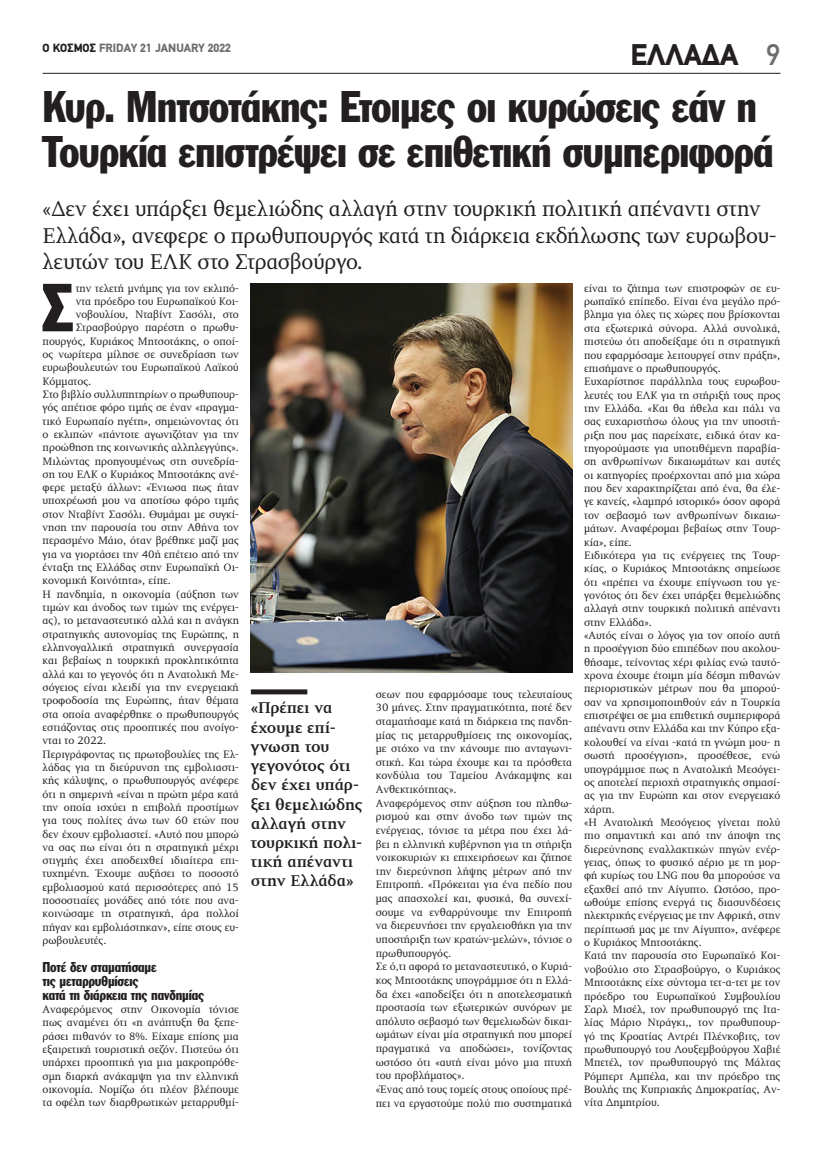
<style>
.page{position:relative;width:823px;height:1149px;background:#fff}
.page>*{position:absolute;margin:0;border:0;box-sizing:border-box;transform-origin:0 0}
.t1{font:66.6px "Franklin Gothic Greek Cond";color:#231f20}
.t2{font:43.5px/45px "Franklin Gothic Greek Cond";letter-spacing:-.015em;color:#231f20}
.t3{font:900 30px "PF Din Text";color:#231f20}
.t4{font:22px/26.4px "PF Diplomat";letter-spacing:-.01em;color:#231f20}
.t5{font:700 16px/19.2px "PF Diplomat";letter-spacing:-.01em;color:#231f20}
.t6{font:14px/14.1px "Franklin Gothic Greek Cond";letter-spacing:-.01em;color:#231f20}
.t7{font:900 12px "PF Din Text";color:#6c6d70}
.t8{font:11px/13.3px "PF Diplomat";color:#231f20}
.s1{color:#231f20}
.s2{font-weight:500;color:#6c6d70}
</style>
<div class="page">
<hr style="left:43px;top:73px;width:737px;height:1px;background:#231f20">
<img style="left:251px;top:283px;width:320px;height:389px">
<div style="left:251px;top:689px;width:56px;height:5px;background:#231f20"></div>
<p class="t7" style="left:43px;top:40px;width:190px"><span class="s1">Ο ΚΟΣΜΟΣ</span> FRIDAY 21 JANUARY 2022</p>
<h3 class="t3" style="left:630px;top:37px;width:151px">ΕΛΛΑΔΑ <span class="s2">9</span></h3>
<h2 class="t2" style="left:43px;top:84px;width:732px">Κυρ. Μητσοτάκης: Ετοιμες οι κυρώσεις εάν η<br>Τουρκία επιστρέψει σε επιθετική συμπεριφορά</h2>
<h3 class="t4" style="left:43px;top:196px;width:735px">«Δεν έχει υπάρξει θεμελιώδης αλλαγή στην τουρκική πολιτική απέναντι στην<br>Ελλάδα», ανεφερε ο πρωθυπουργός κατά τη διάρκεια εκδήλωσης των ευρωβου&shy;λευτών του ΕΛΚ στο Στρασβούργο.</h3>
<h1 class="t1" style="left:43px;top:270px;width:32px">Σ</h1>
<p class="t8" style="left:76px;top:281px;width:164px">την τελετή μνήμης για τον εκλιπό-</p>
<p class="t8" style="left:76px;top:295px;width:164px">ντα πρόεδρο του Ευρωπαϊκού Κοι-</p>
<p class="t8" style="left:76px;top:308px;width:164px">νοβουλίου, Νταβίντ Σασόλι, στο</p>
<p class="t8" style="left:76px;top:321px;width:164px">Στρασβούργο παρέστη ο πρωθυ-</p>
<p class="t8" style="left:43px;top:334px;width:198px">πουργός, Κυριάκος Μητσοτάκης, ο οποί-</p>
<p class="t8" style="left:43px;top:348px;width:198px">ος νωρίτερα μίλησε σε συνεδρίαση των</p>
<p class="t8" style="left:43px;top:361px;width:198px">ευρωβουλευτών του Ευρωπαϊκού Λαϊκού</p>
<p class="t8" style="left:43px;top:374px;width:50px">Κόμματος.</p>
<p class="t8" style="left:43px;top:388px;width:198px">Στο βιβλίο συλλυπητηρίων ο πρωθυπουρ-</p>
<p class="t8" style="left:43px;top:401px;width:198px">γός απέτισε φόρο τιμής σε έναν «πραγμα-</p>
<p class="t8" style="left:43px;top:414px;width:198px">τικό Ευρωπαίο ηγέτη», σημειώνοντας ότι</p>
<p class="t8" style="left:43px;top:427px;width:198px">ο εκλιπών «πάντοτε αγωνιζόταν για την</p>
<p class="t8" style="left:43px;top:441px;width:198px">προώθηση της κοινωνικής αλληλεγγύης».</p>
<p class="t8" style="left:43px;top:454px;width:198px">Μιλώντας προηγουμένως στη συνεδρία-</p>
<p class="t8" style="left:43px;top:467px;width:198px">ση του ΕΛΚ ο Κυριάκος Μητσοτάκης ανέ-</p>
<p class="t8" style="left:43px;top:481px;width:198px">φερε μεταξύ άλλων: «Ένιωσα πως ήταν</p>
<p class="t8" style="left:43px;top:494px;width:198px">υποχρέωσή μου να αποτίσω φόρο τιμής</p>
<p class="t8" style="left:43px;top:507px;width:198px">στον Νταβίντ Σασόλι. Θυμάμαι με συγκί-</p>
<p class="t8" style="left:43px;top:521px;width:198px">νηση την παρουσία του στην Αθήνα τον</p>
<p class="t8" style="left:43px;top:534px;width:198px">περασμένο Μάιο, όταν βρέθηκε μαζί μας</p>
<p class="t8" style="left:43px;top:547px;width:198px">για να γιορτάσει την 40ή επέτειο από την</p>
<p class="t8" style="left:43px;top:561px;width:198px">ένταξη της Ελλάδας στην Ευρωπαϊκή Οι-</p>
<p class="t8" style="left:43px;top:574px;width:130px">κονομική Κοινότητα», είπε.</p>
<p class="t8" style="left:43px;top:587px;width:198px">Η πανδημία, η οικονομία (αύξηση των</p>
<p class="t8" style="left:43px;top:600px;width:198px">τιμών και άνοδος των τιμών της ενέργει-</p>
<p class="t8" style="left:43px;top:614px;width:198px">ας), το μεταναστευτικό αλλά και η ανάγκη</p>
<p class="t8" style="left:43px;top:627px;width:198px">στρατηγικής αυτονομίας της Ευρώπης, η</p>
<p class="t8" style="left:43px;top:640px;width:198px">ελληνογαλλική στρατηγική συνεργασία</p>
<p class="t8" style="left:43px;top:654px;width:198px">και βεβαίως η τουρκική προκλητικότητα</p>
<p class="t8" style="left:43px;top:667px;width:198px">αλλά και το γεγονός ότι η Ανατολική Με-</p>
<p class="t8" style="left:43px;top:680px;width:198px">σόγειος είναι κλειδί για την ενεργειακή</p>
<p class="t8" style="left:43px;top:694px;width:198px">τροφοδοσία της Ευρώπης, ήταν θέματα</p>
<p class="t8" style="left:43px;top:707px;width:198px">στα οποία αναφέρθηκε ο πρωθυπουργός</p>
<p class="t8" style="left:43px;top:720px;width:198px">εστιάζοντας στις προοπτικές που ανοίγο-</p>
<p class="t8" style="left:43px;top:734px;width:65px">νται το 2022.</p>
<p class="t8" style="left:43px;top:747px;width:198px">Περιγράφοντας τις πρωτοβουλίες της Ελ-</p>
<p class="t8" style="left:43px;top:760px;width:198px">λάδας για τη διεύρυνση της εμβολιαστι-</p>
<p class="t8" style="left:43px;top:774px;width:198px">κής κάλυψης, ο πρωθυπουργός ανέφερε</p>
<p class="t8" style="left:43px;top:787px;width:198px">ότι η σημερινή «είναι η πρώτη μέρα κατά</p>
<p class="t8" style="left:43px;top:800px;width:198px">την οποία ισχύει η επιβολή προστίμων</p>
<p class="t8" style="left:43px;top:813px;width:198px">για τους πολίτες άνω των 60 ετών που</p>
<p class="t8" style="left:43px;top:827px;width:198px">δεν έχουν εμβολιαστεί. «Αυτό που μπορώ</p>
<p class="t8" style="left:43px;top:840px;width:198px">να σας πω είναι ότι η στρατηγική μέχρι</p>
<p class="t8" style="left:43px;top:853px;width:198px">στιγμής έχει αποδειχθεί ιδιαίτερα επι-</p>
<p class="t8" style="left:43px;top:867px;width:198px">τυχημένη. Έχουμε αυξήσει το ποσοστό</p>
<p class="t8" style="left:43px;top:880px;width:198px">εμβολιασμού κατά περισσότερες από 15</p>
<p class="t8" style="left:43px;top:893px;width:198px">ποσοστιαίες μονάδες από τότε που ανα-</p>
<p class="t8" style="left:43px;top:907px;width:198px">κοινώσαμε τη στρατηγική, άρα πολλοί</p>
<p class="t8" style="left:43px;top:920px;width:198px">πήγαν και εμβολιάστηκαν», είπε στους ευ-</p>
<p class="t8" style="left:43px;top:933px;width:65px">ρωβουλευτές.</p>
<p class="t6" style="left:43px;top:959px;width:163px">Ποτέ δεν σταματήσαμε<br>τις μεταρρυθμίσεις<br>κατά τη διάρκεια της πανδημίας</p>
<p class="t8" style="left:43px;top:1002px;width:198px;text-align:justify">Αναφερόμενος στην Οικονομία τόνισε πως αναμένει ότι «η ανάπτυξη θα ξεπε&shy;ράσει πιθανόν το 8%. Είχαμε επίσης μια εξαιρετική τουριστική σεζόν. Πιστεύω ότι υπάρχει προοπτική για μια μακροπρόθε&shy;σμη διαρκή ανάκαμψη για την ελληνική οικονομία. Νομίζω ότι πλέον βλέπουμε τα οφέλη των διαρθρωτικών μεταρρυθμί-</p>
<h3 class="t5" style="left:251px;top:698px;width:113px">«Πρέπει να έχουμε επί&shy;γνωση του γεγονότος ότι δεν έχει υπάρ&shy;ξει θεμελιώδης αλλαγή στην τουρκική πολι&shy;τική απέναντι στην Ελλάδα»</h3>
<p class="t8" style="left:375px;top:687px;width:198px;line-height:13.6px">σεων που εφαρμόσαμε τους τελευταίους 30 μήνες. Στην πραγματικότητα, ποτέ δεν σταματήσαμε κατά τη διάρκεια της πανδη&shy;μίας τις μεταρρυθμίσεις της οικονομίας, με στόχο να την κάνουμε πιο ανταγωνι&shy;στική. Και τώρα έχουμε και τα πρόσθετα κονδύλια του Ταμείου Ανάκαμψης και Ανθεκτικότητας».<br>Αναφερόμενος στην αύξηση του πληθω&shy;ρισμού και στην άνοδο των τιμών της ενέργειας, τόνισε τα μέτρα που έχει λά&shy;βει η ελληνική κυβέρνηση για τη στήριξη νοικοκυριών κι επιχειρήσεων και ζήτησε την διερεύνηση λήψης μέτρων από την Επιτροπή. «Πρόκειται για ένα πεδίο που μας απασχολεί και, φυσικά, θα συνεχί&shy;σουμε να ενθαρρύνουμε την Επιτροπή να διερευνήσει την εργαλειοθήκη για την υποστήριξη των κρατών-μελών», τόνισε ο πρωθυπουργός.<br>Σε ό,τι αφορά το μεταναστευτικό, ο Κυριά&shy;κος Μητσοτάκης υπογράμμισε ότι η Ελλά&shy;δα έχει «αποδείξει ότι η αποτελεσματική προστασία των εξωτερικών συνόρων με απόλυτο σεβασμό των θεμελιωδών δικαι&shy;ωμάτων είναι μία στρατηγική που μπορεί πραγματικά να αποδώσει», τονίζοντας ωστόσο ότι «αυτή είναι μόνο μια πτυχή του προβλήματος».<br>«Ένας από τους τομείς στους οποίους πρέ&shy;πει να εργαστούμε πολύ πιο συστηματικά</p>
<p class="t8" style="left:583px;top:281px;width:198px">είναι το ζήτημα των επιστροφών σε ευ&shy;ρωπαϊκό επίπεδο. Είναι ένα μεγάλο πρό&shy;βλημα για όλες τις χώρες που βρίσκονται στα εξωτερικά σύνορα. Αλλά συνολικά, πιστεύω ότι αποδείξαμε ότι η στρατηγική που εφαρμόσαμε λειτουργεί στην πράξη», επισήμανε ο πρωθυπουργός.<br>Ευχαρίστησε παράλληλα τους ευρωβου&shy;λευτές του ΕΛΚ για τη στήριξή τους προς την Ελλάδα. «Και θα ήθελα και πάλι να σας ευχαριστήσω όλους για την υποστή&shy;ριξη που μας παρείχατε, ειδικά όταν κα&shy;τηγορούμαστε για υποτιθέμενη παραβία&shy;ση ανθρωπίνων δικαιωμάτων και αυτές οι κατηγορίες προέρχονται από μια χώρα που δεν χαρακτηρίζεται από ένα, θα έλε&shy;γε κανείς, «λαμπρό ιστορικό» όσον αφορά τον σεβασμό των ανθρωπίνων δικαιω&shy;μάτων. Αναφέρομαι βεβαίως στην Τουρ&shy;κία», είπε.<br>Ειδικότερα για τις ενέργειες της Τουρ&shy;κίας, ο Κυριάκος Μητσοτάκης σημείωσε ότι «πρέπει να έχουμε επίγνωση του γε&shy;γονότος ότι δεν έχει υπάρξει θεμελιώδης αλλαγή στην τουρκική πολιτική απέναντι στην Ελλάδα».<br>«Αυτός είναι ο λόγος για τον οποίο αυτή η προσέγγιση δύο επιπέδων που ακολου&shy;θήσαμε, τείνοντας χέρι φιλίας ενώ ταυτό&shy;χρονα έχουμε έτοιμη μία δέσμη πιθανών περιοριστικών μέτρων που θα μπορού&shy;σαν να χρησιμοποιηθούν εάν η Τουρκία επιστρέψει σε μια επιθετική συμπεριφορά απέναντι στην Ελλάδα και την Κύπρο εξα&shy;κολουθεί να είναι -κατά τη γνώμη μου- η σωστή προσέγγιση», προσέθεσε, ενώ υπογράμμισε πως η Ανατολική Μεσόγει&shy;ος αποτελεί περιοχή στρατηγικής σημασί&shy;ας για την Ευρώπη και στον ενεργειακό χάρτη.<br>«Η Ανατολική Μεσόγειος γίνεται πολύ πιο σημαντική και από την άποψη της διερεύνησης εναλλακτικών πηγών ενέρ&shy;γειας, όπως το φυσικό αέριο με τη μορ&shy;φή κυρίως του LNG που θα μπορούσε να εξαχθεί από την Αίγυπτο. Ωστόσο, προ&shy;ωθούμε επίσης ενεργά τις διασυνδέσεις ηλεκτρικής ενέργειας με την Αφρική, στην περίπτωσή μας με την Αίγυπτο», ανέφερε ο Κυριάκος Μητσοτάκης.<br>Κατά την παρουσία στο Ευρωπαϊκό Κοι&shy;νοβούλιο στο Στρασβούργο, ο Κυριάκος Μητσοτάκης είχε σύντομα τετ-α-τετ με τον πρόεδρο του Ευρωπαϊκού Συμβουλίου Σαρλ Μισέλ, τον πρωθυπουργό της Ιτα&shy;λίας Μάριο Ντράγκι,, τον πρωθυπουρ&shy;γό της Κροατίας Αντρέι Πλένκοβιτς, τον πρωθυπουργό του Λουξεμβούργου Χαβιέ Μπετέλ, τον πρωθυπουργό της Μάλτας Ρόμπερτ Αμπέλα, και την πρόεδρο της Βουλής της Κυπριακής Δημοκρατίας, Αν&shy;νίτα Δημητρίου.</p>
</div>
